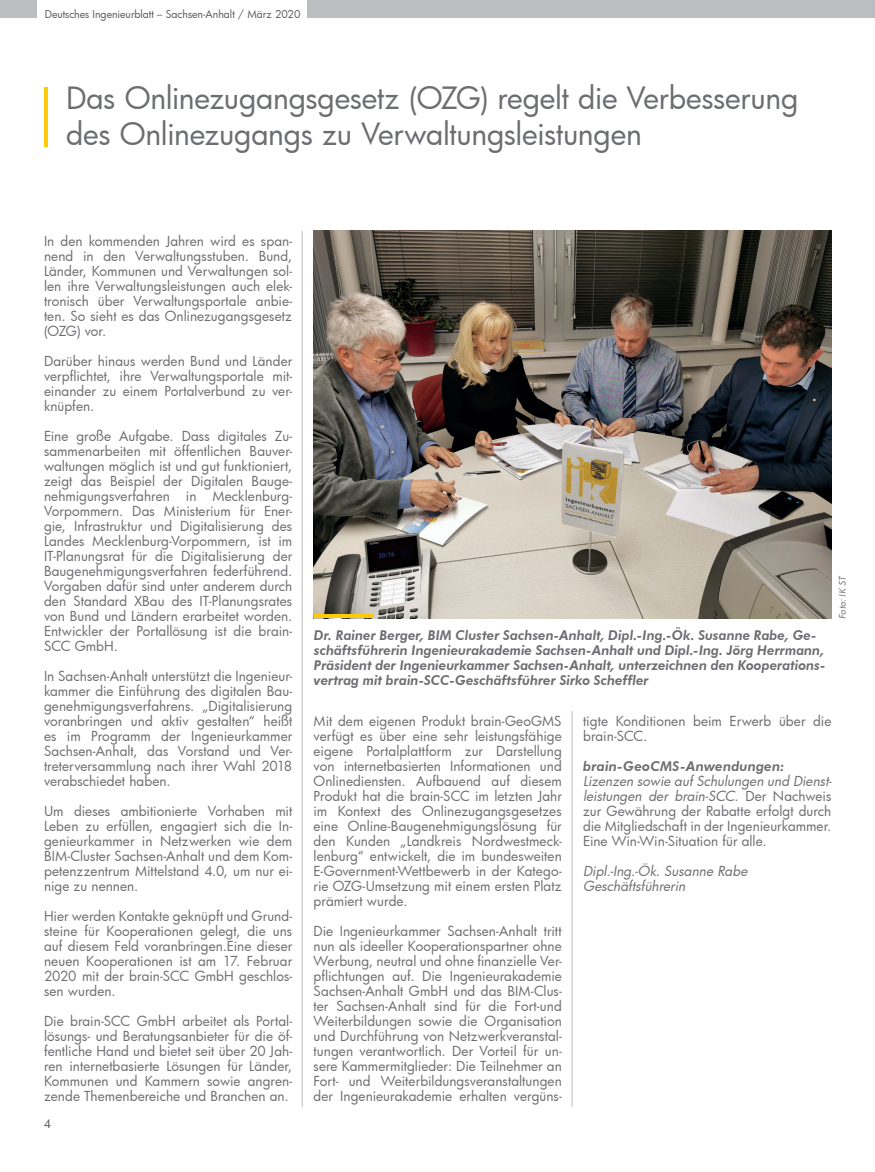
<style>
.page{position:relative;width:875px;height:1172px;background:#fff}
.page>*{position:absolute;margin:0;border:0;box-sizing:border-box;transform-origin:0 0}
.t1{font:30px/36px "Futura Bk";letter-spacing:-.01em;color:#6c6d70}
.t2{font:13.5px/15px "Futura Bk";letter-spacing:.005em;color:#6c6d70;text-align:justify}
.t3{font:italic 800 13.5px/15px "Futura BT";color:#6c6d70}
.t4{font:italic 13.5px/15px "Futura Bk";color:#6c6d70}
.t5{font:12px "Futura Bk";color:#57585a}
.t6{font:10.5px "Futura Bk";color:#57585a}
.t7{font:italic 9px "Futura Bk";color:#6c6d70}
.s1{font-style:italic}
</style>
<div class="page">
<div style="left:0;top:0;width:37px;height:18px;background:#bcbdc0"></div>
<div style="left:307px;top:0;width:566px;height:18px;background:#bcbdc0"></div>
<hr style="left:571px;top:711px;width:1px;height:396px;background:#bcbdc0">
<hr style="left:44px;top:87px;width:3px;height:59px;background:#feca0a">
<img style="left:314px;top:231px;width:517px;height:387px">
<hr style="left:314px;top:614px;width:59px;height:4px;background:#feca0a">
<hr style="left:302px;top:231px;width:1px;height:876px;background:#bcbdc0">
<svg style="left:873px;top:0;width:2px;height:18px"></svg>
<p class="t6" style="left:45px;top:7px;width:257px">Deutsches Ingenieurblatt – Sachsen-Anhalt / März 2020</p>
<h1 class="t1" style="left:66px;top:79px;width:733px">Das Onlinezugangsgesetz (OZG) regelt die Verbesserung des Onlinezugangs zu Verwaltungsleistungen</h1>
<p class="t2" style="left:44px;top:233px;width:250px">In den kommenden Jahren wird es span&shy;nend in den Verwaltungsstuben. Bund, Länder, Kommunen und Verwaltungen sol&shy;len ihre Verwaltungsleistungen auch elek&shy;tronisch über Verwaltungsportale anbie&shy;ten. So sieht es das Onlinezugangsgesetz (OZG) vor.</p>
<p class="t2" style="left:44px;top:353px;width:250px">Darüber hinaus werden Bund und Länder verpflichtet, ihre Verwaltungsportale mit&shy;einander zu einem Portalverbund zu ver&shy;knüpfen.</p>
<p class="t2" style="left:44px;top:428px;width:250px">Eine große Aufgabe. Dass digitales Zu&shy;sammenarbeiten mit öffentlichen Bauver&shy;waltungen möglich ist und gut funktioniert, zeigt das Beispiel der Digitalen Bauge&shy;nehmigungsverfahren in Mecklenburg-Vorpommern. Das Ministerium für Ener&shy;gie, Infrastruktur und Digitalisierung des Landes Mecklenburg-Vorpommern, ist im IT-Planungsrat für die Digitalisierung der Baugenehmigungsverfahren federführend.<br>Vorgaben dafür sind unter anderem durch den Standard XBau des IT-Planungsrates von Bund und Ländern erarbeitet worden.<br>Entwickler der Portallösung ist die brain-SCC GmbH.</p>
<p class="t2" style="left:44px;top:668px;width:250px">In Sachsen-Anhalt unterstützt die Ingenieur&shy;kammer die Einführung des digitalen Bau&shy;genehmigungsverfahrens. „Digitalisierung voranbringen und aktiv gestalten“ heißt es im Programm der Ingenieurkammer Sachsen-Anhalt, das Vorstand und Ver&shy;treterversammlung nach ihrer Wahl 2018 verabschiedet haben.</p>
<p class="t2" style="left:44px;top:803px;width:250px">Um dieses ambitionierte Vorhaben mit Leben zu erfüllen, engagiert sich die In&shy;genieurkammer in Netzwerken wie dem BIM-Cluster Sachsen-Anhalt und dem Kom&shy;petenzzentrum Mittelstand 4.0, um nur ei&shy;nige zu nennen.</p>
<p class="t2" style="left:44px;top:908px;width:250px">Hier werden Kontakte geknüpft und Grund&shy;steine für Kooperationen gelegt, die uns auf diesem Feld voranbringen.Eine dieser neuen Kooperationen ist am 17. Februar 2020 mit der brain-SCC GmbH geschlos&shy;sen wurden.</p>
<p class="t2" style="left:44px;top:1013px;width:250px">Die brain-SCC GmbH arbeitet als Portal&shy;lösungs- und Beratungsanbieter für die öf&shy;fentliche Hand und bietet seit über 20 Jah&shy;ren internetbasierte Lösungen für Länder, Kommunen und Kammern sowie angren&shy;zende Themenbereiche und Branchen an.</p>
<p class="t5" style="left:44px;top:1116px;width:9px">4</p>
<p class="t3" style="left:314px;top:628px;width:513px">Dr. Rainer Berger, BIM Cluster Sachsen-Anhalt, Dipl.-Ing.-Ök. Susanne Rabe, Ge&shy;schäftsführerin Ingenieurakademie Sachsen-Anhalt und Dipl.-Ing. Jörg Herrmann, Präsident der Ingenieurkammer Sachsen-Anhalt, unterzeichnen den Kooperations&shy;vertrag mit brain-SCC-Geschäftsführer Sirko Scheffler</p>
<p class="t7" style="left:835px;top:619px;width:45px;rotate:-90deg">Foto: IK ST</p>
<p class="t2" style="left:313px;top:713px;width:250px">Mit dem eigenen Produkt brain-GeoGMS verfügt es über eine sehr leistungsfähige eigene Portalplattform zur Darstellung von internetbasierten Informationen und Onlinediensten. Aufbauend auf diesem Produkt hat die brain-SCC im letzten Jahr im Kontext des Onlinezugangsgesetzes eine Online-Baugenehmigungslösung für den Kunden „Landkreis Nordwestmeck&shy;lenburg“ entwickelt, die im bundesweiten E-Government-Wettbewerb in der Katego&shy;rie OZG-Umsetzung mit einem ersten Platz prämiert wurde.</p>
<p class="t2" style="left:313px;top:923px;width:250px">Die Ingenieurkammer Sachsen-Anhalt tritt nun als ideeller Kooperationspartner ohne Werbung, neutral und ohne finanzielle Ver&shy;pflichtungen auf. Die Ingenieurakademie Sachsen-Anhalt GmbH und das BIM-Clus&shy;ter Sachsen-Anhalt sind für die Fort-und Weiterbildungen sowie die Organisation und Durchführung von Netzwerkveranstal&shy;tungen verantwortlich. Der Vorteil für un&shy;sere Kammermitglieder: Die Teilnehmer an Fort- und Weiterbildungsveranstaltungen der Ingenieurakademie erhalten vergüns-</p>
<p class="t2" style="left:583px;top:713px;width:250px">tigte Konditionen beim Erwerb über die brain-SCC.</p>
<p class="t3" style="left:583px;top:758px;width:203px">brain-GeoCMS-Anwendungen:</p>
<p class="t2" style="left:583px;top:773px;width:250px"><span class="s1">Lizenzen sowie auf Schulungen und Dienst&shy;leistungen der brain-SCC.</span> Der Nachweis zur Gewährung der Rabatte erfolgt durch die Mitgliedschaft in der Ingenieurkammer.<br>Eine Win-Win-Situation für alle.</p>
<p class="t4" style="left:583px;top:863px;width:166px">Dipl.-Ing.-Ök. Susanne Rabe<br>Geschäftsführerin</p>
</div>
